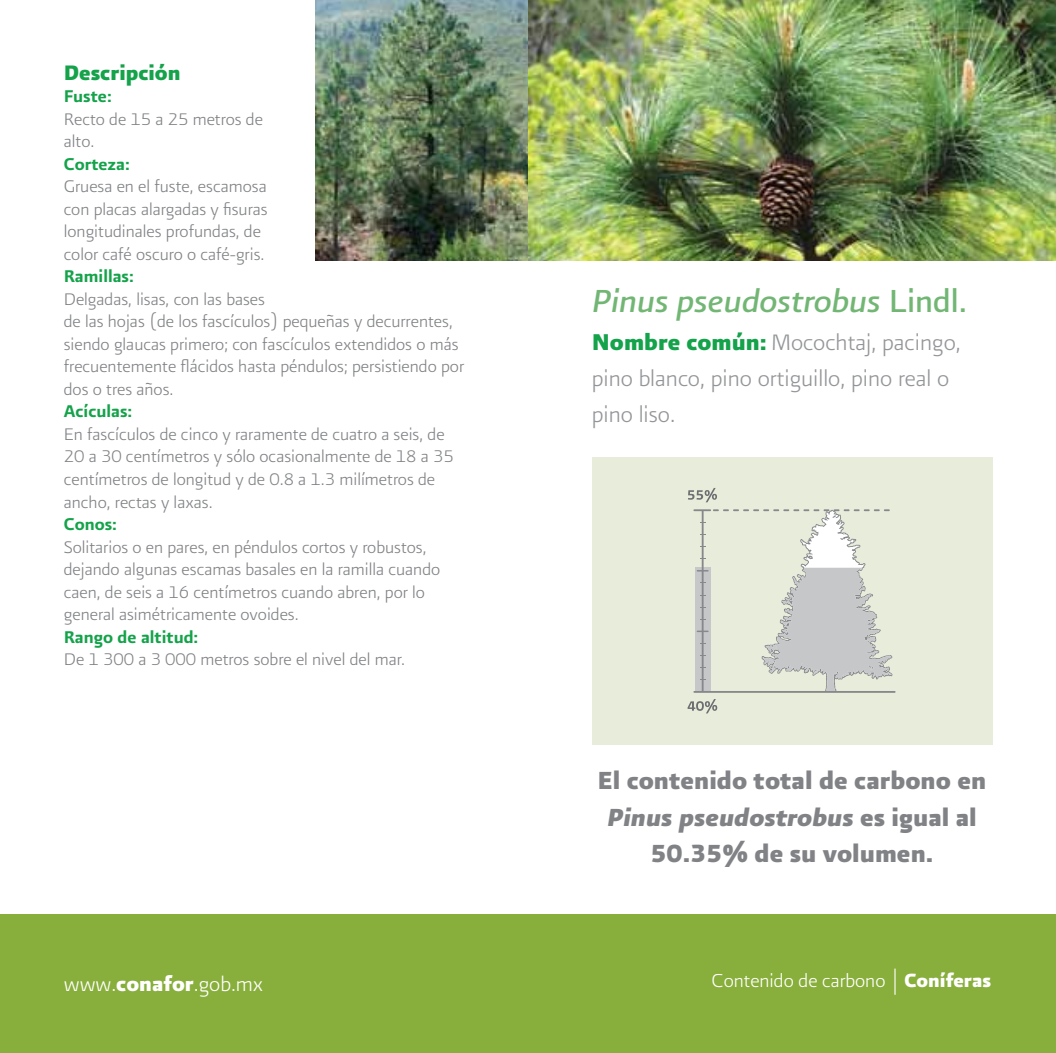
<style>
.page{position:relative;width:1056px;height:1053px;background:#fff}
.page>*{position:absolute;margin:0;border:0;box-sizing:border-box;transform-origin:0 0}
.t1{font:italic 38.25px "Presidencia Base";color:#72b674}
.t2{font:29.25px/36px "Presidencia Fuerte";color:#808285;text-align:center}
.t3{font:27px/36px "Presidencia Fina";color:#939598}
.t4{font:24.75px "Presidencia Fina";color:#fff}
.t5{font:24.75px "Presidencia Fuerte";color:#14a24a}
.t6{font:22.5px "Presidencia Fina";color:#fff}
.t7{font:20.25px/22.5px "Presidencia Fina";color:#808285}
.t8{font:20.25px "Presidencia Firme";color:#14a24a}
.s1{font-style:normal}
.s2{font-family:"Presidencia Fuerte";color:#14a24a}
.s3{font-style:italic}
.s4{font-family:"Presidencia Fuerte"}
</style>
<div class="page">
<div style="left:0;top:914px;width:528px;height:138px;background:#88ae3b"></div>
<div style="left:528px;top:914px;width:527px;height:138px;background:#88ae3b"></div>
<svg style="left:894px;top:968px;width:1px;height:26px"></svg>
<div style="left:591px;top:457px;width:400px;height:287px;background:#e8eddb"></div>
<img style="left:315px;top:0;width:740px;height:261px">
<svg style="left:688px;top:488px;width:29px;height:14px"></svg>
<svg style="left:687px;top:699px;width:30px;height:14px"></svg>
<svg style="left:693px;top:509px;width:202px;height:183px"></svg>
<p class="t5" style="left:64px;top:59px;width:118px">Descripción</p>
<p class="t8" style="left:64px;top:85px;width:49px">Fuste:</p>
<p class="t7" style="left:64px;top:107px;width:200px">Recto de 15 a 25 metros de alto.</p>
<p class="t8" style="left:64px;top:152px;width:67px">Corteza:</p>
<p class="t7" style="left:64px;top:175px;width:205px">Gruesa en el fuste, escamosa con placas alargadas y fisuras longitudinales profundas, de color café oscuro o café-gris.</p>
<p class="t8" style="left:64px;top:265px;width:72px">Ramillas:</p>
<p class="t7" style="left:64px;top:287px;width:402px">Delgadas, lisas, con las bases<br>de las hojas (de los fascículos) pequeñas y decurrentes, siendo glaucas primero; con fascículos extendidos o más frecuentemente flácidos hasta péndulos; persistiendo por dos o tres años.</p>
<p class="t8" style="left:64px;top:400px;width:70px">Acículas:</p>
<p class="t7" style="left:64px;top:422px;width:391px">En fascículos de cinco y raramente de cuatro a seis, de 20 a 30 centímetros y sólo ocasionalmente de 18 a 35 centímetros de longitud y de 0.8 a 1.3 milímetros de ancho, rectas y laxas.</p>
<p class="t8" style="left:64px;top:512px;width:55px">Conos:</p>
<p class="t7" style="left:64px;top:535px;width:378px">Solitarios o en pares, en péndulos cortos y robustos, dejando algunas escamas basales en la ramilla cuando caen, de seis a 16 centímetros cuando abren, por lo general asimétricamente ovoides.</p>
<p class="t8" style="left:64px;top:625px;width:136px">Rango de altitud:</p>
<p class="t7" style="left:64px;top:647px;width:342px">De 1 300 a 3 000 metros sobre el nivel del mar.</p>
<h1 class="t1" style="left:591px;top:279px;width:376px">Pinus pseudostrobus <span class="s1">Lindl.</span></h1>
<h3 class="t3" style="left:591px;top:324px;width:370px"><span class="s2">Nombre común:</span> Mocochtaj, pacingo, pino blanco, pino ortiguillo, pino real o pino liso.</h3>
<h2 class="t2" style="left:597px;top:762px;width:390px">El contenido total de carbono en<br><span class="s3">Pinus pseudostrobus</span> es igual al<br>50.35% de su volumen.</h2>
<p class="t4" style="left:64px;top:969px;width:201px">www.<span class="s4">conafor</span>.gob.mx</p>
<p class="t6" style="left:711px;top:968px;width:281px">Contenido de carbono <span class="s4">Coníferas</span></p>
</div>
